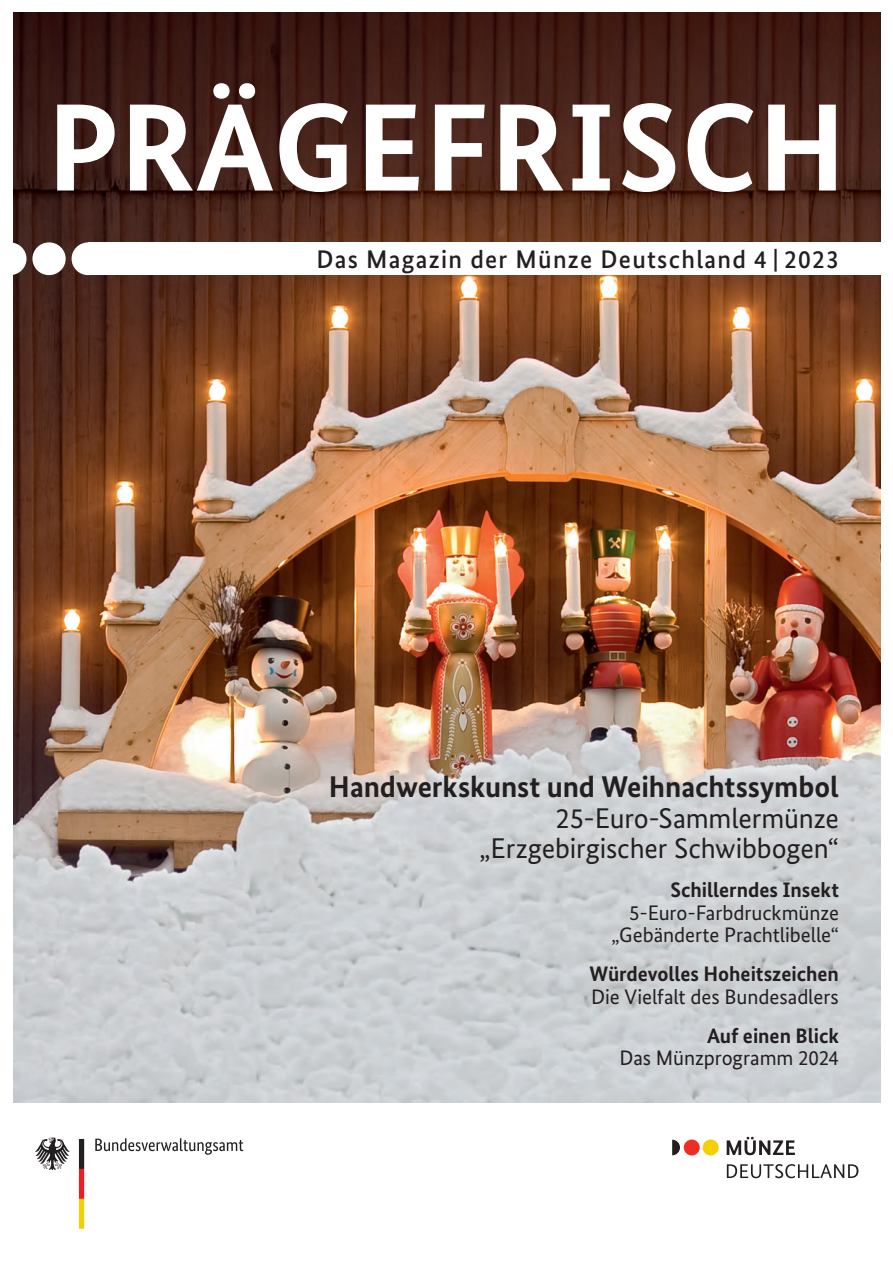
<style>
.page{position:relative;width:893px;height:1263px;background:#fff}
.page>*{position:absolute;margin:0;border:0;box-sizing:border-box;transform-origin:0 0}
.t1{font:700 124.5px "Bundes Sans";letter-spacing:.01em;color:#fff}
.t2{font:700 30px "Bundes Sans";letter-spacing:-.005em;color:#231f20}
.t3{font:28.5px/30px "Bundes Sans";letter-spacing:-.005em;color:#231f20;text-align:right}
.t4{font:500 25.5px "Bundes Sans";letter-spacing:.05em;color:#231f20}
.t5{font:21px/22.5px "Bundes Sans";letter-spacing:-.005em;color:#231f20;text-align:right}
.t6{font:700 21px "Bundes Sans";color:#231f20}
</style>
<div class="page">
<img style="left:13px;top:13px;width:867px;height:1089px">
<svg style="left:95px;top:1138px;width:148px;height:17px"></svg>
<svg style="left:35px;top:1137px;width:35px;height:33px"></svg>
<svg style="left:79px;top:1139px;width:5px;height:90px"></svg>
<svg style="left:727px;top:1164px;width:131px;height:14px"></svg>
<svg style="left:727px;top:1137px;width:68px;height:18px"></svg>
<svg style="left:672px;top:1140px;width:8px;height:15px"></svg>
<div style="left:684px;top:1139px;width:16px;height:16px;background:#ee2e22;border-radius:50%"></div>
<div style="left:703px;top:1139px;width:16px;height:16px;background:#f4cf02;border-radius:50%"></div>
<div style="left:32px;top:242px;width:34px;height:33px;background:#fff;border-radius:50%"></div>
<svg style="left:13px;top:242px;width:14px;height:33px"></svg>
<div style="left:72px;top:242px;width:33px;height:33px;background:#fff;border-radius:50%"></div>
<div style="left:88px;top:242px;width:805px;height:33px;background:#fff"></div>
<h1 class="t1" style="left:47px;top:72px;width:800px">PRÄGEFRISCH</h1>
<p class="t4" style="left:316px;top:243px;width:524px">Das Magazin der Münze Deutschland 4 | 2023</p>
<h2 class="t2" style="left:329px;top:768px;width:511px">Handwerkskunst und Weihnachtssymbol</h2>
<h3 class="t3" style="left:479px;top:803px;width:361px">25-Euro-Sammlermünze „Erzgebirgischer Schwibbogen“</h3>
<p class="t6" style="left:670px;top:877px;width:170px">Schillerndes Insekt</p>
<p class="t5" style="left:611px;top:901px;width:229px">5-Euro-Farbdruckmünze „Gebänderte Prachtlibelle“</p>
<p class="t6" style="left:590px;top:961px;width:251px">Würdevolles Hoheitszeichen</p>
<p class="t5" style="left:591px;top:985px;width:249px">Die Vielfalt des Bundesadlers</p>
<p class="t6" style="left:707px;top:1023px;width:133px">Auf einen Blick</p>
<p class="t5" style="left:619px;top:1047px;width:221px">Das Münzprogramm 2024</p>
</div>
